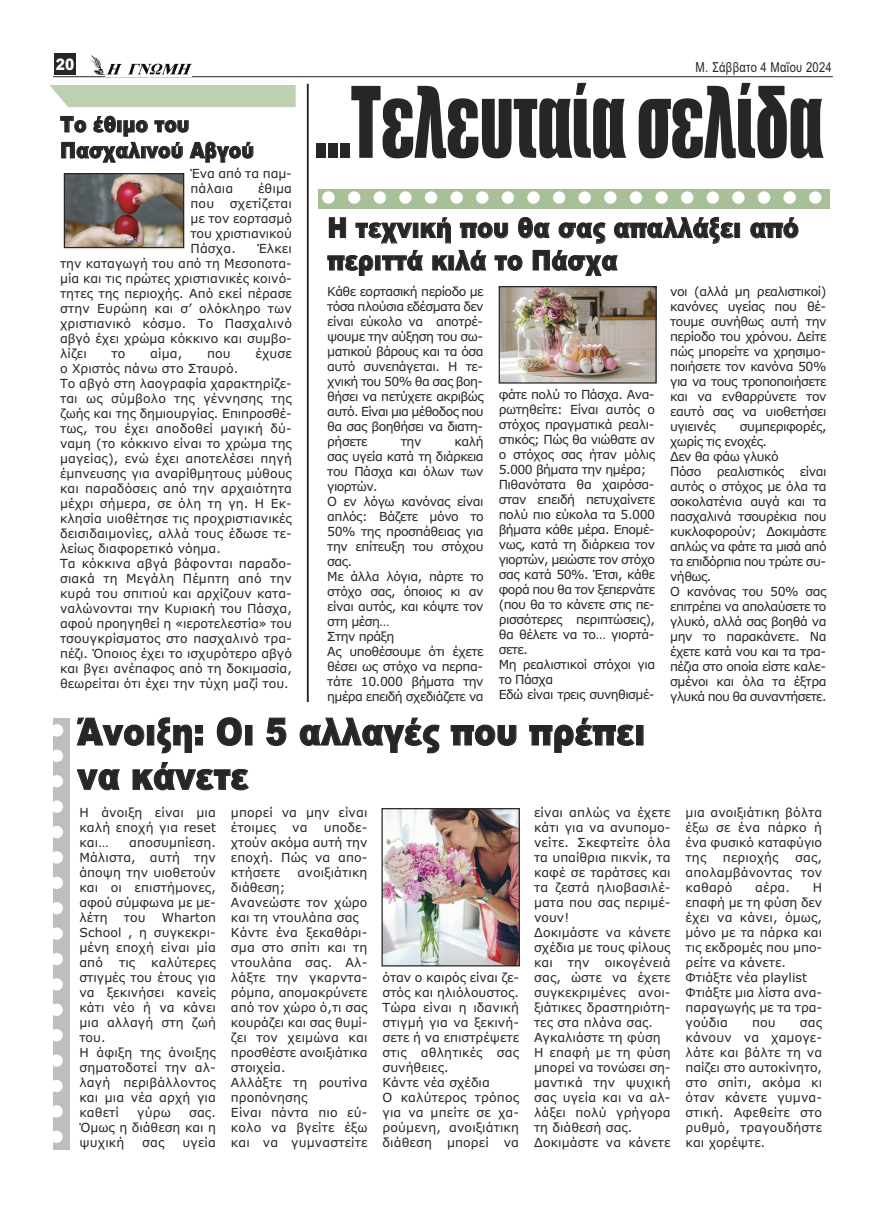
<style>
.page{position:relative;width:886px;height:1205px;background:#fff}
.page>*{position:absolute;margin:0;border:0;box-sizing:border-box;transform-origin:0 0}
.t1{font:91px "Impact";color:#272627;scale:.71 1}
.t2{font:900 37.38px/44.4px "Arial";letter-spacing:.01em;color:#272627;scale:.87 1}
.t3{font:900 27.38px/32.5px "Arial";letter-spacing:.005em;color:#272627;scale:.87 1}
.t4{font:900 21.5px/26px "Arial";letter-spacing:.01em;color:#272627;scale:.87 1}
.t5{font:900 15.75px "Arial";color:#fff;scale:.87 1}
.t6{font:13.75px "Arial";letter-spacing:.025em;color:#272627;scale:.81 1}
.t7{font:12.5px/15px "Verdana";color:#272627;text-align:justify}
.t8{font:12.5px/15px "Verdana";letter-spacing:-.035em;color:#272627}
.t9{font:12.5px/15px "Verdana";letter-spacing:-.045em;color:#272627}
</style>
<div class="page">
<div style="left:54px;top:54px;width:21px;height:21px;background:#272627"></div>
<hr style="left:53px;top:76px;width:780px;height:1px;background:#272627">
<img style="left:106px;top:63px;width:85px;height:12px">
<img style="left:90px;top:56px;width:14px;height:18px">
<div style="left:49px;top:85px;width:247px;height:22px;background:#bdd0b1"></div>
<hr style="left:307px;top:84px;width:2px;height:618px;background:#272627">
<div style="left:318px;top:189px;width:512px;height:20px;background:#a7c097"></div>
<svg style="left:322px;top:191px;width:500px;height:13px"></svg>
<img style="left:501px;top:288px;width:154px;height:94px">
<div style="left:499px;top:286px;width:158px;height:98px;border:1px solid #272627"></div>
<img style="left:66px;top:175px;width:116px;height:71px">
<div style="left:64px;top:173px;width:120px;height:75px;border:1px solid #272627"></div>
<img style="left:383px;top:810px;width:135px;height:154px">
<div style="left:381px;top:808px;width:139px;height:158px;border:1px solid #272627"></div>
<svg style="left:53px;top:718px;width:17px;height:425px"></svg>
<p class="t5" style="left:56px;top:55px;width:23px">20</p>
<p class="t6" style="left:696px;top:60px;width:170px">Μ. Σάββατο 4 Μαΐου 2024</p>
<p class="t4" style="left:60px;top:111px;width:224px">Το έθιµο του<br>Πασχαλινού Αβγού</p>
<p class="t7" style="left:191px;top:166px;width:103px">Ένα από τα παµ&shy;πάλαια</p>
<p class="t7" style="left:258px;top:181px;width:35px">έθιµα</p>
<p class="t7" style="left:191px;top:196px;width:103px;text-indent:39px">σχετίζεται µε τον εορτασµό του χριστιανικού Πάσχα.</p>
<p class="t7" style="left:191px;top:196px;width:25px">που</p>
<p class="t7" style="left:60px;top:241px;width:233px;text-indent:197px">Έλκει την καταγωγή του από τη Μεσοποτα&shy;µία και τις πρώτες χριστιανικές κοινό&shy;τητες της περιοχής. Από εκεί πέρασε στην Ευρώπη και σ’ ολόκληρο των χριστιανικό κόσµο. Το Πασχαλινό αβγό έχει χρώµα κόκκινο και συµβο&shy;λίζει</p>
<p class="t7" style="left:112px;top:346px;width:15px">το</p>
<p class="t7" style="left:150px;top:346px;width:34px">αίµα,</p>
<p class="t7" style="left:207px;top:346px;width:25px">που</p>
<p class="t7" style="left:255px;top:346px;width:38px">έχυσε</p>
<p class="t7" style="left:60px;top:361px;width:233px;text-align:left">ο Χριστός πάνω στο Σταυρό.<br>Το αβγό στη λαογραφία χαρακτηρίζε&shy;ται ως σύµβολο της γέννησης της ζωής και της δηµιουργίας. Επιπροσθέ&shy;τως, του έχει αποδοθεί µαγική δύ&shy;ναµη (το κόκκινο είναι το χρώµα της µαγείας), ενώ έχει αποτελέσει πηγή έµπνευσης για αναρίθµητους µύθους και παραδόσεις από την αρχαιότητα µέχρι σήµερα, σε όλη τη γη. Η Εκ&shy;κλησία υιοθέτησε τις προχριστιανικές δεισιδαιµονίες, αλλά τους έδωσε τε&shy;λείως διαφορετικό νόηµα.<br>Τα κόκκινα αβγά βάφονται παραδο&shy;σιακά τη Μεγάλη Πέµπτη από την κυρά του σπιτιού και αρχίζουν κατα&shy;ναλώνονται την Κυριακή του Πάσχα, αφού προηγηθεί η «ιεροτελεστία» του τσουγκρίσµατος στο πασχαλινό τρα&shy;πέζι. Όποιος έχει το ισχυρότερο αβγό και βγει ανέπαφος από τη δοκιµασία, θεωρείται ότι έχει την τύχη µαζί του.</p>
<p class="t1" style="left:315px;top:73px;width:717px">...Τελευταία σελίδα</p>
<p class="t3" style="left:328px;top:212px;width:543px">Η τεχνική που θα σας απαλλάξει από περιττά κιλά το Πάσχα</p>
<p class="t7" style="left:327px;top:284px;width:158px">Κάθε εορτασική περίοδο µε τόσα πλούσια εδέσµατα δεν είναι εύκολο να αποτρέ&shy;ψουµε την αύξηση του σω&shy;µατικού βάρους και τα όσα αυτό συνεπάγεται. Η τε&shy;χνική του 50% θα σας βοη&shy;θήσει να πετύχετε ακριβώς αυτό. Είναι µια µέθοδος που θα σας βοηθήσει να διατη&shy;ρήσετε</p>
<p class="t7" style="left:670px;top:284px;width:158px">νοι (αλλά µη ρεαλιστικοί) κανόνες υγείας που θέ&shy;τουµε συνήθως αυτή την περίοδο του χρόνου. ∆είτε πώς µπορείτε να χρησιµο&shy;ποιήσετε τον κανόνα 50% για να τους τροποποιήσετε και να ενθαρρύνετε τον εαυτό σας να υιοθετήσει υγιεινές</p>
<p class="t8" style="left:499px;top:388px;width:158px">φάτε πολύ το Πάσχα. Ανα&shy;ρωτηθείτε: Είναι αυτός ο στόχος πραγµατικά ρεαλι&shy;στικός; Πώς θα νιώθατε αν ο στόχος σας ήταν µόλις<br>5.000 βήµατα την ηµέρα;<br>Πιθανότατα θα χαιρόσα&shy;σταν επειδή πετυχαίνετε πολύ πιο εύκολα τα 5.000 βήµατα κάθε µέρα. Εποµέ&shy;νως, κατά τη διάρκεια τον γιορτών, µειώστε τον στόχο σας κατά 50%. Έτσι, κάθε φορά που θα τον ξεπερνάτε (που θα το κάνετε στις πε&shy;ρισσότερες περιπτώσεις), θα θέλετε να το… γιορτά&shy;σετε.<br>Μη ρεαλιστικοί στόχοι για το Πάσχα<br>Εδώ είναι τρεις συνηθισµέ-</p>
<p class="t9" style="left:670px;top:419px;width:158px;text-indent:70px">συµπεριφορές, χωρίς τις ενοχές.<br>∆εν θα φάω γλυκό<br>Πόσο</p>
<p class="t8" style="left:327px;top:434px;width:158px;text-indent:127px">καλή σας υγεία κατά τη διάρκεια του Πάσχα και όλων των γιορτών.<br>Ο εν λόγω κανόνας είναι απλός: Βάζετε µόνο το<br>50% της προσπάθειας για την επίτευξη του στόχου σας.<br>Με άλλα λόγια, πάρτε το στόχο σας, όποιος κι αν είναι αυτός, και κόψτε τον στη µέση…<br>Στην πράξη<br>Ας υποθέσουµε ότι έχετε θέσει ως στόχο να περπα&shy;τάτε 10.000 βήµατα την ηµέρα επειδή σχεδιάζετε να</p>
<p class="t7" style="left:401px;top:434px;width:22px">την</p>
<p class="t9" style="left:670px;top:464px;width:158px;text-indent:130px">είναι αυτός ο στόχος µε όλα τα σοκολατένια αυγά και τα πασχαλινά τσουρέκια που κυκλοφορούν; ∆οκιµάστε απλώς να φάτε τα µισά από τα επιδόρπια που τρώτε συ&shy;νήθως.<br>Ο κανόνας του 50% σας επιτρέπει να απολαύσετε το γλυκό, αλλά σας βοηθά να µην το παρακάνετε. Να έχετε κατά νου και τα τρα&shy;πέζια στο οποία είστε καλε&shy;σµένοι και όλα τα έξτρα γλυκά που θα συναντήσετε.</p>
<p class="t8" style="left:717px;top:464px;width:69px">ρεαλιστικός</p>
<p class="t2" style="left:77px;top:710px;width:654px">Άνοιξη: Οι 5 αλλαγές που πρέπει να κάνετε</p>
<p class="t7" style="left:79px;top:805px;width:138px">Η άνοιξη είναι µια καλή εποχή για reset και…</p>
<p class="t7" style="left:79px;top:835px;width:138px;text-indent:50px">αποσυµπίεση.<br>Μάλιστα, αυτή την άποψη την υιοθετούν και οι επιστήµονες, αφού σύµφωνα µε µε&shy;λέτη</p>
<p class="t7" style="left:79px;top:910px;width:138px;text-indent:82px">Wharton School , η συγκεκρι&shy;µένη εποχή είναι µία από</p>
<p class="t7" style="left:124px;top:910px;width:23px">του</p>
<p class="t7" style="left:79px;top:955px;width:138px;text-align:left;text-indent:72px">καλύτερες στιγµές του έτους για να ξεκινήσει κανείς κάτι νέο ή να κάνει µια αλλαγή στη ζωή του.<br>Η άφιξη της άνοιξης σηµατοδοτεί την αλ&shy;λαγή περιβάλλοντος και µια νέα αρχή για καθετί</p>
<p class="t7" style="left:119px;top:955px;width:18px">τις</p>
<p class="t7" style="left:137px;top:1105px;width:35px">γύρω</p>
<p class="t7" style="left:79px;top:1105px;width:138px;text-indent:110px">σας.<br>Όµως η διάθεση και η ψυχική</p>
<p class="t7" style="left:142px;top:1135px;width:24px">σας</p>
<p class="t7" style="left:183px;top:1135px;width:35px">υγεία</p>
<p class="t7" style="left:231px;top:805px;width:138px">µπορεί να µην είναι έτοιµες</p>
<p class="t7" style="left:231px;top:820px;width:138px;text-indent:93px">υποδε&shy;χτούν ακόµα αυτή την εποχή. Πώς να απο&shy;κτήσετε</p>
<p class="t7" style="left:292px;top:820px;width:17px">να</p>
<p class="t7" style="left:298px;top:865px;width:71px">ανοιξιάτικη</p>
<p class="t7" style="left:231px;top:880px;width:138px;text-align:left">διάθεση;<br>Ανανεώστε τον χώρο και τη ντουλάπα σας<br>Κάντε ένα ξεκαθάρι&shy;σµα στο σπίτι και τη ντουλάπα σας. Αλ&shy;λάξτε την γκαρντα&shy;ρόµπα, αποµακρύνετε από τον χώρο ό,τι σας κουράζει και σας θυµί&shy;ζει τον χειµώνα και προσθέστε ανοιξιάτικα στοιχεία.<br>Αλλάξτε τη ρουτίνα προπόνησης<br>Είναι πάντα πιο εύ&shy;κολο να βγείτε έξω και να γυµναστείτε</p>
<p class="t7" style="left:382px;top:970px;width:138px;text-align:left">όταν ο καιρός είναι ζε&shy;στός και ηλιόλουστος.<br>Τώρα είναι η ιδανική στιγµή για να ξεκινή&shy;σετε ή να επιστρέψετε στις αθλητικές σας συνήθειες.<br>Κάντε νέα σχέδια<br>Ο καλύτερος τρόπος για να µπείτε σε χα&shy;ρούµενη, ανοιξιάτικη διάθεση µπορεί να</p>
<p class="t7" style="left:534px;top:805px;width:138px;text-align:left">είναι απλώς να έχετε κάτι για να ανυποµο&shy;νείτε. Σκεφτείτε όλα τα υπαίθρια πικνίκ, τα καφέ σε ταράτσες και τα ζεστά ηλιοβασιλέ&shy;µατα που σας περιµέ&shy;νουν!<br>∆οκιµάστε να κάνετε σχέδια µε τους φίλους και την οικογένειά σας, ώστε να έχετε συγκεκριµένες ανοι&shy;ξιάτικες δραστηριότη&shy;τες στα πλάνα σας.<br>Αγκαλιάστε τη φύση<br>Η επαφή µε τη φύση µπορεί να τονώσει ση&shy;µαντικά την ψυχική σας υγεία και να αλ&shy;λάξει πολύ γρήγορα τη διάθεσή σας. ∆οκιµάστε να κάνετε</p>
<p class="t7" style="left:686px;top:805px;width:138px">µια ανοιξιάτικη βόλτα έξω σε ένα πάρκο ή ένα φυσικό καταφύγιο της</p>
<p class="t7" style="left:723px;top:850px;width:57px">περιοχής</p>
<p class="t7" style="left:686px;top:850px;width:138px;text-indent:110px">σας, απολαµβάνοντας τον καθαρό</p>
<p class="t7" style="left:755px;top:880px;width:36px">αέρα.</p>
<p class="t7" style="left:686px;top:880px;width:138px;text-align:left;text-indent:127px">Η επαφή µε τη φύση δεν έχει να κάνει, όµως, µόνο µε τα πάρκα και τις εκδροµές που µπο&shy;ρείτε να κάνετε.<br>Φτιάξτε νέα playlist<br>Φτιάξτε µια λίστα ανα&shy;παραγωγής µε τα τρα&shy;γούδια</p>
<p class="t7" style="left:686px;top:1015px;width:138px;text-indent:114px">σας κάνουν να χαµογε&shy;λάτε και βάλτε τη να παίζει στο αυτοκίνητο, στο σπίτι, ακόµα κι όταν κάνετε γυµνα&shy;στική. Αφεθείτε στο ρυθµό, τραγουδήστε και χορέψτε.</p>
<p class="t7" style="left:752px;top:1015px;width:25px">που</p>
</div>
